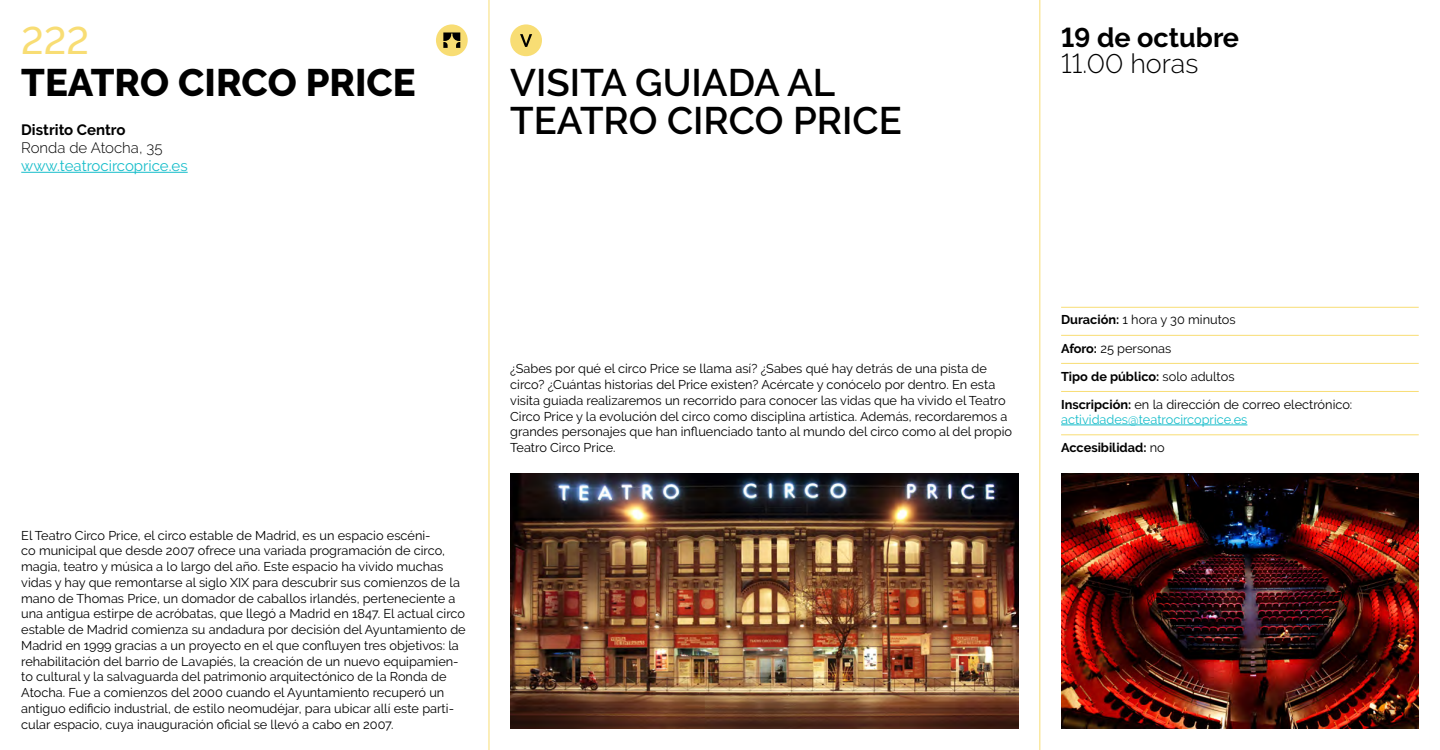
<style>
.page{position:relative;width:1440px;height:750px;background:#fff}
.page>*{position:absolute;margin:0;border:0;box-sizing:border-box;transform-origin:0 0}
.Titulo_Evento{font:600 38.25px/38.2px "Raleway";color:#000}
.Titulo_Espacio{font:800 38.25px "Raleway";color:#000}
.t1{font:500 38.25px "Raleway";color:#f8dd74}
.Fecha_informacion{font:700 27px "Raleway";color:#000}
.Horas_informacion{font:300 27px "Raleway";color:#000}
.web_lugar{font:15px "Raleway";color:#15bdca}
.Lugar_texto{font:300 15px "Raleway";color:#000}
.Nombre_distrito{font:700 15px "Raleway";color:#000}
.Parrafo_texto{font:12.75px/15.8px "Raleway";color:#000}
.datos_informacion{font:12.75px/15.3px "Raleway";color:#000}
.datos_informacion-2{font:700 12.75px "Raleway";color:#000}
.s1{font-weight:700}
.s2{font-weight:400}
.s3{color:#15bdca}
</style>
<div class="page">
<hr style="left:489px;top:0;width:1px;height:750px;background:#f8dd74">
<hr style="left:1040px;top:0;width:1px;height:750px;background:#f8dd74">
<img style="left:1061px;top:473px;width:358px;height:256px">
<img style="left:510px;top:473px;width:509px;height:256px">
<hr style="left:21px;top:172px;width:167px;height:1px;background:#15bdca">
<hr style="left:1061px;top:307px;width:358px;height:1px;background:#f8dd74">
<hr style="left:1061px;top:335px;width:358px;height:1px;background:#f8dd74">
<hr style="left:1061px;top:363px;width:358px;height:1px;background:#f8dd74">
<hr style="left:1061px;top:391px;width:358px;height:1px;background:#f8dd74">
<hr style="left:1061px;top:425px;width:186px;height:1px;background:#15bdca">
<hr style="left:1061px;top:435px;width:358px;height:1px;background:#f8dd74">
<div style="left:436px;top:24px;width:32px;height:32px;background:#f8dd74;border-radius:50%"></div>
<svg style="left:443px;top:32px;width:17px;height:16px"></svg>
<div style="left:510px;top:24px;width:32px;height:32px;background:#f8dd74;border-radius:50%"></div>
<svg style="left:520px;top:34px;width:12px;height:13px"></svg>
<h1 class="t1" style="left:21px;top:19px;width:69px">222</h1>
<p class="Titulo_Espacio" style="left:21px;top:61px;width:396px">TEATRO CIRCO PRICE</p>
<p class="Nombre_distrito" style="left:21px;top:121px;width:106px">Distrito Centro</p>
<p class="Lugar_texto" style="left:21px;top:139px;width:143px">Ronda de Atocha, 35</p>
<p class="web_lugar" style="left:21px;top:157px;width:168px">www.teatrocircoprice.es</p>
<p class="Titulo_Evento" style="left:510px;top:63px;width:393px">VISITA GUIADA AL<br>TEATRO CIRCO PRICE</p>
<p class="Fecha_informacion" style="left:1061px;top:22px;width:179px">19 de octubre</p>
<p class="Horas_informacion" style="left:1061px;top:48px;width:139px">11.00 horas</p>
<p class="Parrafo_texto" style="left:21px;top:527px;width:446px">El Teatro Circo Price, el circo estable de Madrid, es un espacio escéni-<br>co municipal que desde 2007 ofrece una variada programación de circo, magia, teatro y música a lo largo del año. Este espacio ha vivido muchas vidas y hay que remontarse al siglo XIX para descubrir sus comienzos de la mano de Thomas Price, un domador de caballos irlandés, perteneciente a una antigua estirpe de acróbatas, que llegó a Madrid en 1847. El actual circo estable de Madrid comienza su andadura por decisión del Ayuntamiento de Madrid en 1999 gracias a un proyecto en el que confluyen tres objetivos: la rehabilitación del barrio de Lavapiés, la creación de un nuevo equipamien&shy;to cultural y la salvaguarda del patrimonio arquitectónico de la Ronda de Atocha. Fue a comienzos del 2000 cuando el Ayuntamiento recuperó un antiguo edificio industrial, de estilo neomudéjar, para ubicar allí este parti&shy;cular espacio, cuya inauguración oficial se llevó a cabo en 2007.</p>
<p class="Parrafo_texto" style="left:510px;top:361px;width:503px">¿Sabes por qué el circo Price se llama así? ¿Sabes qué hay detrás de una pista de circo? ¿Cuántas historias del Price existen? Acércate y conócelo por dentro. En esta visita guiada realizaremos un recorrido para conocer las vidas que ha vivido el Teatro Circo Price y la evolución del circo como disciplina artística. Además, recordaremos a grandes personajes que han influenciado tanto al mundo del circo como al del propio Teatro Circo Price.</p>
<p class="datos_informacion" style="left:1061px;top:312px;width:176px"><span class="s1">Duración:</span> 1 hora y 30 minutos</p>
<p class="datos_informacion" style="left:1061px;top:340px;width:112px"><span class="s1">Aforo:</span> 25 personas</p>
<p class="datos_informacion-2" style="left:1061px;top:369px;width:175px">Tipo de público: <span class="s2">solo adultos</span></p>
<p class="datos_informacion" style="left:1061px;top:396px;width:293px"><span class="s1">Inscripción:</span> en la dirección de correo electrónico: <span class="s3">actividades@teatrocircoprice.es</span></p>
<p class="datos_informacion-2" style="left:1061px;top:440px;width:105px">Accesibilidad: <span class="s2">no</span></p>
</div>
